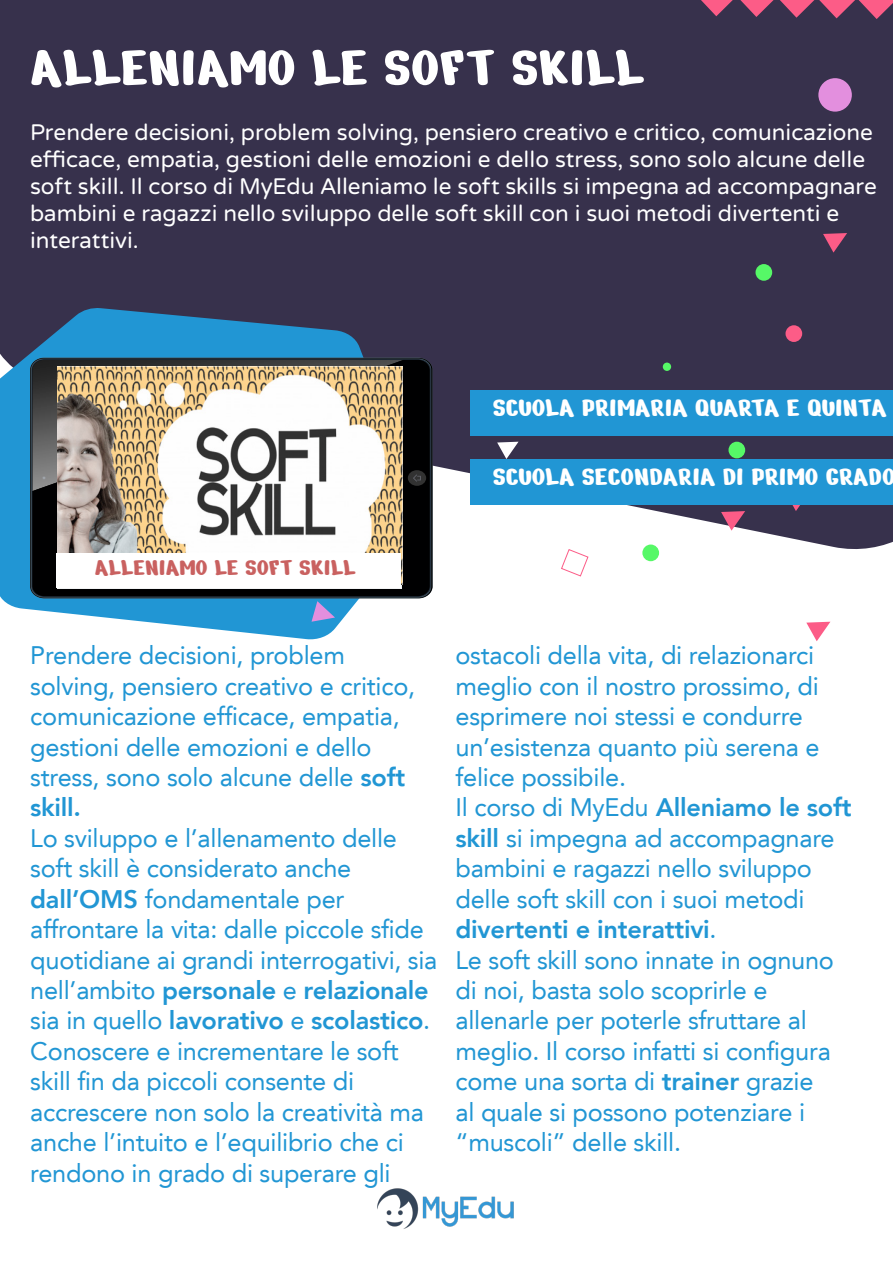
<style>
.page{position:relative;width:893px;height:1263px;background:#fff}
.page>*{position:absolute;margin:0;border:0;box-sizing:border-box;transform-origin:0 0}
.t1{font:60px "Nerko One";color:#fff}
.t2{font:28.5px "Nerko One";color:#fff}
.t3{font:25.5px "Nerko One";color:#c96160}
.t4{font:25.35px/30.5px "Avenir LT";letter-spacing:-.01em;color:#2196d4}
.t5{font:22.5px/27px "Varela Round";color:#fff}
.s1{font-weight:800}
</style>
<div class="page">
<div style="left:0;top:0;width:893px;height:557px;background:#37314c"></div>
<svg style="left:0;top:307px;width:423px;height:333px;fill:#2196d4"></svg>
<svg style="left:806px;top:622px;width:24px;height:19px"></svg>
<svg style="left:312px;top:601px;width:23px;height:21px"></svg>
<svg style="left:497px;top:442px;width:21px;height:17px"></svg>
<svg style="left:560px;top:548px;width:29px;height:29px"></svg>
<div style="left:642px;top:544px;width:17px;height:17px;background:#56f867;border-radius:50%"></div>
<div style="left:785px;top:325px;width:17px;height:17px;background:#fc5c87;border-radius:50%"></div>
<div style="left:663px;top:363px;width:8px;height:8px;background:#56f867;border-radius:50%"></div>
<svg style="left:701px;top:0;width:192px;height:19px;background:#894264"></svg>
<div style="left:818px;top:78px;width:34px;height:34px;background:#e38fde;border-radius:50%"></div>
<div style="left:470px;top:390px;width:423px;height:45px;background:#2196d4"></div>
<div style="left:32px;top:360px;width:398px;height:236px;background:#000001"></div>
<div style="left:408px;top:470px;width:18px;height:16px;background:#323232;border-radius:50%"></div>
<svg style="left:413px;top:474px;width:8px;height:8px"></svg>
<svg style="left:32px;top:360px;width:372px;height:131px;background:#4f4f4d"></svg>
<img style="left:57px;top:367px;width:345px;height:218px">
<div style="left:56px;top:553px;width:345px;height:35px;background:#fff"></div>
<img style="left:378px;top:1188px;width:136px;height:41px">
<svg style="left:823px;top:233px;width:24px;height:20px"></svg>
<svg style="left:721px;top:511px;width:24px;height:20px"></svg>
<svg style="left:785px;top:504px;width:25px;height:7px"></svg>
<div style="left:728px;top:442px;width:17px;height:16px;background:#56f867;border-radius:50%"></div>
<div style="left:755px;top:264px;width:17px;height:17px;background:#56f867;border-radius:50%"></div>
<div style="left:470px;top:459px;width:423px;height:45px;background:#2196d4"></div>
<p class="t1" style="left:30px;top:29px;width:615px">ALLENIAMO LE SOFT SKILL</p>
<p class="t5" style="left:30px;top:119px;width:848px">Prendere decisioni, problem solving, pensiero creativo e critico, comunicazione efficace, empatia, gestioni delle emozioni e dello stress, sono solo alcune delle soft skill. Il corso di MyEdu Alleniamo le soft skills si impegna ad accompagnare bambini e ragazzi nello sviluppo delle soft skill con i suoi metodi divertenti e interattivi.</p>
<p class="t2" style="left:493px;top:389px;width:396px">SCUOLA PRIMARIA QUARTA E QUINTA</p>
<p class="t2" style="left:493px;top:458px;width:404px">SCUOLA SECONDARIA DI PRIMO GRADO</p>
<p class="t3" style="left:95px;top:551px;width:262px">ALLENIAMO LE SOFT SKILL</p>
<p class="t4" style="left:30px;top:640px;width:386px">Prendere decisioni, problem solving, pensiero creativo e critico, comunicazione efficace, empatia, gestioni delle emozioni e dello stress, sono solo alcune delle <span class="s1">soft skill.</span></p>
<p class="t4" style="left:30px;top:823px;width:409px">Lo sviluppo e l’allenamento delle soft skill è considerato anche <span class="s1">dall’OMS</span> fondamentale per affrontare la vita: dalle piccole sfide quotidiane ai grandi interrogativi, sia nell’ambito <span class="s1">personale</span> e <span class="s1">relazionale </span>sia in quello <span class="s1">lavorativo</span> e <span class="s1">scolastico</span>.<br>Conoscere e incrementare le soft skill fin da piccoli consente di accrescere non solo la creatività ma anche l’intuito e l’equilibrio che ci rendono in grado di superare gli</p>
<p class="t4" style="left:455px;top:640px;width:366px">ostacoli della vita, di relazionarci meglio con il nostro prossimo, di esprimere noi stessi e condurre un’esistenza quanto più serena e felice possibile.</p>
<p class="t4" style="left:455px;top:793px;width:398px">Il corso di MyEdu <span class="s1">Alleniamo le soft skill</span> si impegna ad accompagnare bambini e ragazzi nello sviluppo delle soft skill con i suoi metodi <span class="s1">divertenti e interattivi</span>.</p>
<p class="t4" style="left:455px;top:945px;width:380px">Le soft skill sono innate in ognuno di noi, basta solo scoprirle e allenarle per poterle sfruttare al meglio. Il corso infatti si configura come una sorta di <span class="s1">trainer</span> grazie al quale si possono potenziare i “muscoli” delle skill.</p>
</div>
